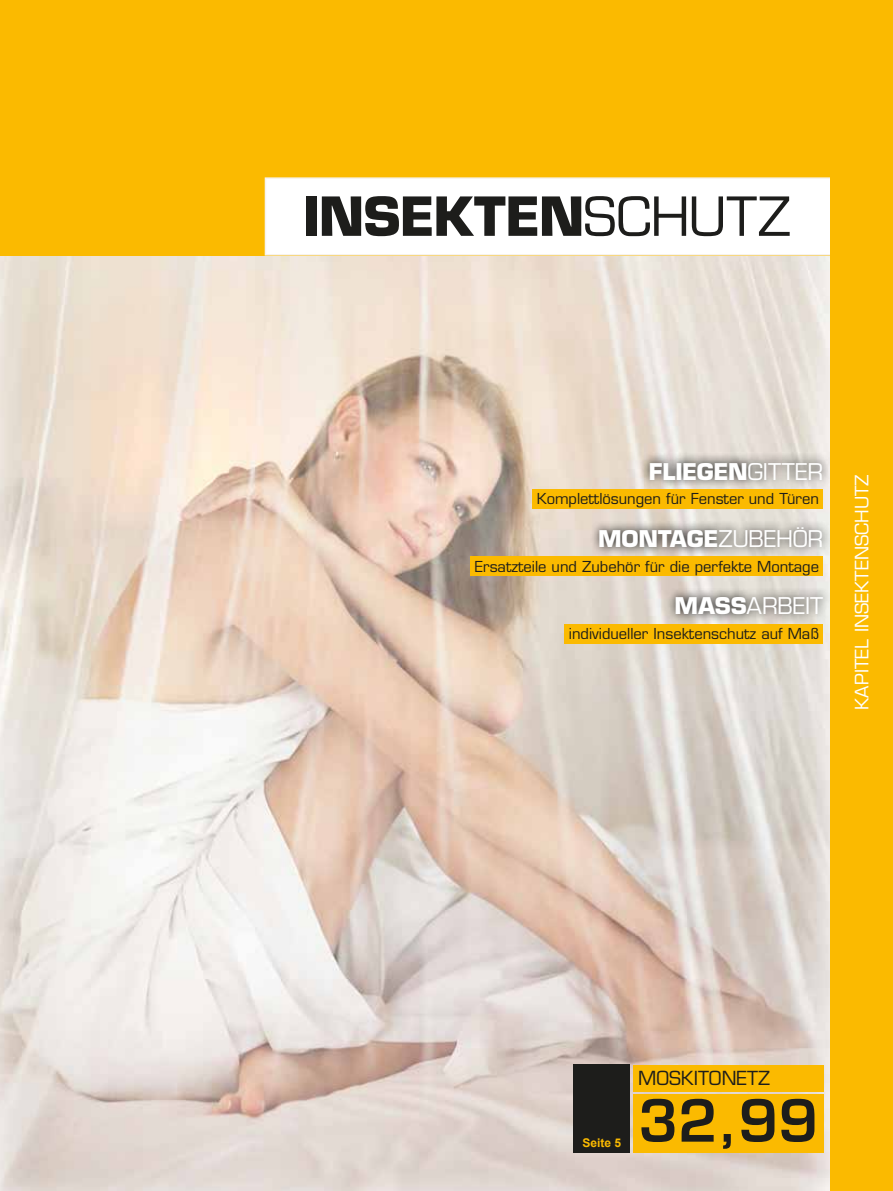
<style>
.page{position:relative;width:893px;height:1191px;background:#fff}
.page>*{position:absolute;margin:0;border:0;box-sizing:border-box;transform-origin:0 0}
.t1{font:600 56.7px "Eurostile LT Std";color:#1d1d1b}
.t2{font:700 52.5px "Eurostile LT Std";letter-spacing:-.02em;color:#1d1d1b}
.t3{font:700 22.5px "Eurostile LT Std";letter-spacing:-.015em;color:#fff}
.t4{font:22.5px "Eurostile LT Std";letter-spacing:-.01em;color:#fff}
.t5{font:18.9px "Eurostile LT Std";color:#1d1d1b}
.t6{font:18px "Eurostile LT Std";color:#fff}
.t7{font:14.7px "Eurostile LT Std";color:#1d1d1b}
.t8{font:700 12px "Arial";color:#fbba00}
.s1{font-weight:400}
.s2{font-weight:700}
</style>
<div class="page">
<img style="left:0;top:255px;width:830px;height:936px">
<div style="left:0;top:0;width:832px;height:255px;background:#fbba00"></div>
<div style="left:265px;top:177px;width:597px;height:78px;background:#fff;border:2px solid #f6f4f0"></div>
<svg style="left:640px;top:452px;width:190px;height:37px;background:#bcb7b0"></svg>
<div style="left:532px;top:489px;width:291px;height:19px;background:#fbba00"></div>
<svg style="left:590px;top:517px;width:240px;height:39px;background:#bab5ae"></svg>
<div style="left:471px;top:556px;width:352px;height:20px;background:#fbba00"></div>
<svg style="left:666px;top:587px;width:164px;height:37px;background:#b7b3ad"></svg>
<div style="left:565px;top:623px;width:258px;height:20px;background:#fbba00"></div>
<div style="left:633px;top:1093px;width:190px;height:59px;background:#fbba00"></div>
<div style="left:633px;top:1064px;width:190px;height:27px;background:#fbba00"></div>
<div style="left:573px;top:1064px;width:57px;height:88px;background:#1d1d1b"></div>
<div style="left:830px;top:0;width:63px;height:1191px;background:#fbba00"></div>
<p class="t2" style="left:303px;top:184px;width:489px">INSEKTEN<span class="s1">schutz</span></p>
<p class="t3" style="left:649px;top:457px;width:176px">FLIEGEN<span class="s1">Gitter</span></p>
<p class="t7" style="left:537px;top:490px;width:284px">Komplettlösungen für Fenster und Türen</p>
<p class="t3" style="left:598px;top:525px;width:227px">MONTAGE<span class="s1">zubehör</span></p>
<p class="t7" style="left:475px;top:557px;width:346px">Ersatzteile und Zubehör für die perfekte Montage</p>
<p class="t4" style="left:675px;top:592px;width:150px"><span class="s2">MASS</span>Arbeit</p>
<p class="t7" style="left:569px;top:625px;width:252px">individueller Insektenschutz auf Maß</p>
<p class="t6" style="left:851px;top:710px;width:237px;rotate:-90deg">Kapitel Insektenschutz</p>
<p class="t8" style="left:582px;top:1135px;width:40px">Seite 5</p>
<p class="t5" style="left:638px;top:1066px;width:133px">Moskitonetz</p>
<p class="t1" style="left:638px;top:1085px;width:181px">32,99</p>
</div>
